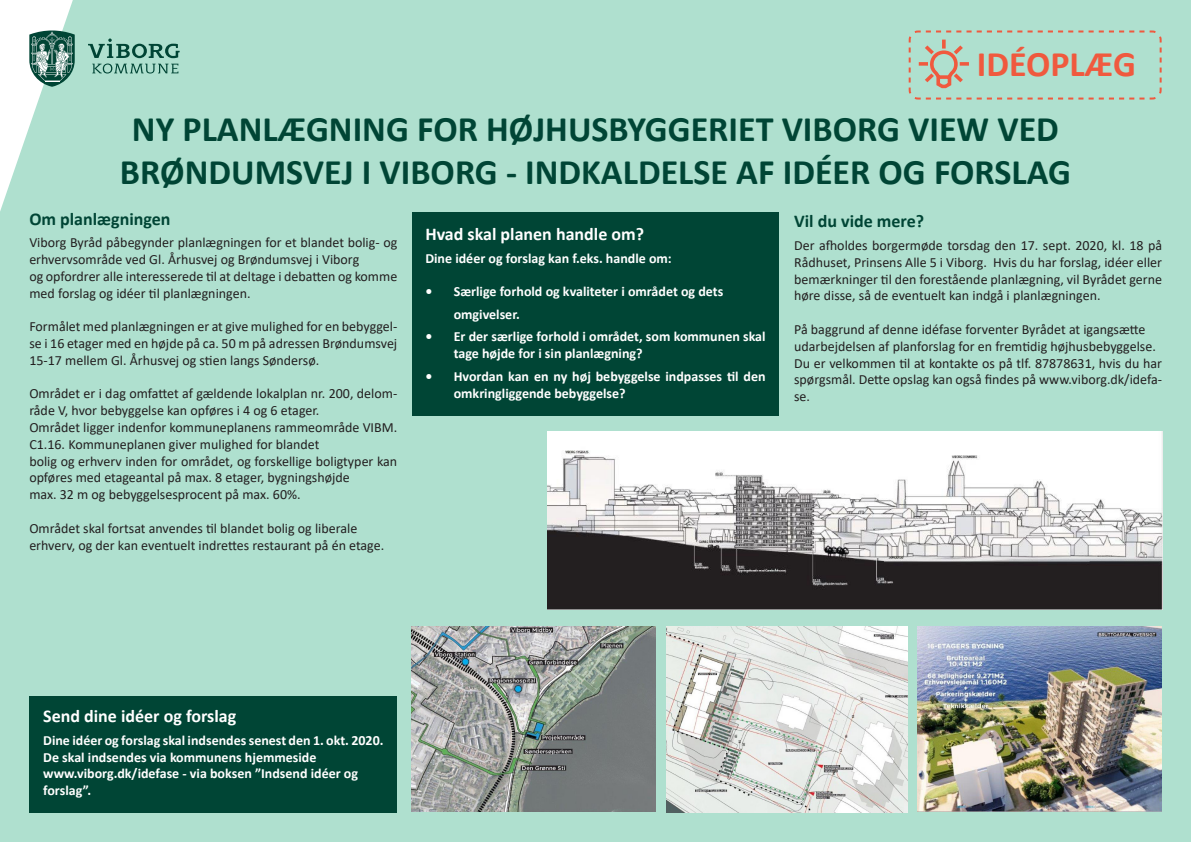
<style>
.page{position:relative;width:1191px;height:842px;background:#afe0cf}
.page>*{position:absolute;margin:0;border:0;box-sizing:border-box;transform-origin:0 0}
.Rubrik{font:700 36px "Calibri";color:#004535}
.Rubrik-2{font:700 36px "Calibri";color:#f0593e}
.Mellemrubrik_hvid{font:700 18px "Calibri";color:#fff}
.Mellemrubrik{font:700 18px "Calibri";color:#004535}
.Brødtekst{font:14px/16.8px "Calibri";color:#231f20}
.Bullet_hvid{font:700 14px/16.8px "Calibri";color:#fff}
.Brødtekst_hvid{font:700 14px/16.8px "Calibri";color:#fff}
</style>
<div class="page">
<img style="left:412px;top:626px;width:243px;height:185px">
<img style="left:666px;top:626px;width:241px;height:187px">
<img style="left:918px;top:626px;width:243px;height:185px">
<svg style="left:88px;top:38px;width:92px;height:20px"></svg>
<svg style="left:92px;top:64px;width:86px;height:10px"></svg>
<svg style="left:0;top:0;width:75px;height:211px"></svg>
<div style="left:412px;top:212px;width:367px;height:203px;background:#004535"></div>
<div style="left:29px;top:696px;width:368px;height:116px;background:#004535"></div>
<svg style="left:908px;top:30px;width:254px;height:70px"></svg>
<img style="left:547px;top:431px;width:615px;height:179px">
<p class="Rubrik-2" style="left:976px;top:39px;width:161px">IDÉOPLÆG</p>
<p class="Rubrik" style="left:132px;top:104px;width:928px">NY PLANLÆGNING FOR HØJHUSBYGGERIET VIBORG VIEW VED</p>
<p class="Rubrik" style="left:120px;top:147px;width:952px">BRØNDUMSVEJ I VIBORG - INDKALDELSE AF IDÉER OG FORSLAG</p>
<p class="Mellemrubrik" style="left:29px;top:206px;width:143px">Om planlægningen</p>
<p class="Brødtekst" style="left:29px;top:234px;width:369px">Viborg Byråd påbegynder planlægningen for et blandet bolig- og erhvervsområde ved Gl. Århusvej og Brøndumsvej i Viborg</p>
<p class="Brødtekst" style="left:29px;top:267px;width:369px">og opfordrer alle interesserede til at deltage i debatten og komme med forslag og idéer til planlægningen.</p>
<p class="Brødtekst" style="left:29px;top:318px;width:369px;text-align:justify">Formålet med planlægningen er at give mulighed for en bebyggel&shy;se i 16 etager med en højde på ca. 50 m på adressen Brøndumsvej 15-17 mellem Gl. Århusvej og stien langs Søndersø.</p>
<p class="Brødtekst" style="left:29px;top:385px;width:369px">Området er i dag omfattet af gældende lokalplan nr. 200, delom&shy;råde V, hvor bebyggelse kan opføres i 4 og 6 etager.</p>
<p class="Brødtekst" style="left:29px;top:419px;width:369px">Området ligger indenfor kommuneplanens rammeområde VIBM.<br>C1.16. Kommuneplanen giver mulighed for blandet</p>
<p class="Brødtekst" style="left:29px;top:452px;width:369px">bolig og erhverv inden for området, og forskellige boligtyper kan opføres med etageantal på max. 8 etager, bygningshøjde</p>
<p class="Brødtekst" style="left:29px;top:486px;width:273px">max. 32 m og bebyggelsesprocent på max. 60%.</p>
<p class="Brødtekst" style="left:29px;top:519px;width:329px">Området skal fortsat anvendes til blandet bolig og liberale</p>
<p class="Brødtekst" style="left:29px;top:536px;width:356px">erhverv, og der kan eventuelt indrettes restaurant på én etage.</p>
<p class="Mellemrubrik" style="left:794px;top:209px;width:131px">Vil du vide mere?</p>
<p class="Brødtekst" style="left:794px;top:236px;width:369px;text-align:justify">Der afholdes borgermøde torsdag den 17. sept. 2020, kl. 18 på Rådhuset, Prinsens Alle 5 i Viborg. Hvis du har forslag, idéer eller bemærkninger til den forestående planlægning, vil Byrådet gerne høre disse, så de eventuelt kan indgå i planlægningen.</p>
<p class="Brødtekst" style="left:794px;top:320px;width:353px">På baggrund af denne idéfase forventer Byrådet at igangsætte</p>
<p class="Brødtekst" style="left:794px;top:337px;width:363px">udarbejdelsen af planforslag for en fremtidig højhusbebyggelse.</p>
<p class="Brødtekst" style="left:794px;top:354px;width:369px;text-align:justify">Du er velkommen til at kontakte os på tlf. 87878631, hvis du har spørgsmål. Dette opslag kan også findes på www.viborg.dk/idefa&shy;se.</p>
<p class="Mellemrubrik_hvid" style="left:425px;top:222px;width:220px">Hvad skal planen handle om?</p>
<p class="Brødtekst_hvid" style="left:425px;top:250px;width:248px">Dine idéer og forslag kan f.eks. handle om:</p>
<p class="Bullet_hvid" style="left:425px;top:283px;width:299px">• Særlige forhold og kvaliteter i området og dets</p>
<p class="Bullet_hvid" style="left:454px;top:306px;width:68px">omgivelser.</p>
<p class="Bullet_hvid" style="left:454px;top:328px;width:313px;text-indent:-28px">• Er der særlige forhold i området, som kommunen skal tage højde for i sin planlægning?</p>
<p class="Bullet_hvid" style="left:454px;top:367px;width:313px;text-indent:-28px">• Hvordan kan en ny høj bebyggelse indpasses til den omkringliggende bebyggelse?</p>
<p class="Mellemrubrik_hvid" style="left:43px;top:703px;width:195px">Send dine idéer og forslag</p>
<p class="Brødtekst_hvid" style="left:43px;top:731px;width:342px">Dine idéer og forslag skal indsendes senest den 1. okt. 2020.<br>De skal indsendes via kommunens hjemmeside</p>
<p class="Brødtekst_hvid" style="left:43px;top:765px;width:316px">www.viborg.dk/idefase - via boksen ”Indsend idéer og</p>
<p class="Brødtekst_hvid" style="left:43px;top:782px;width:50px">forslag”.</p>
</div>
